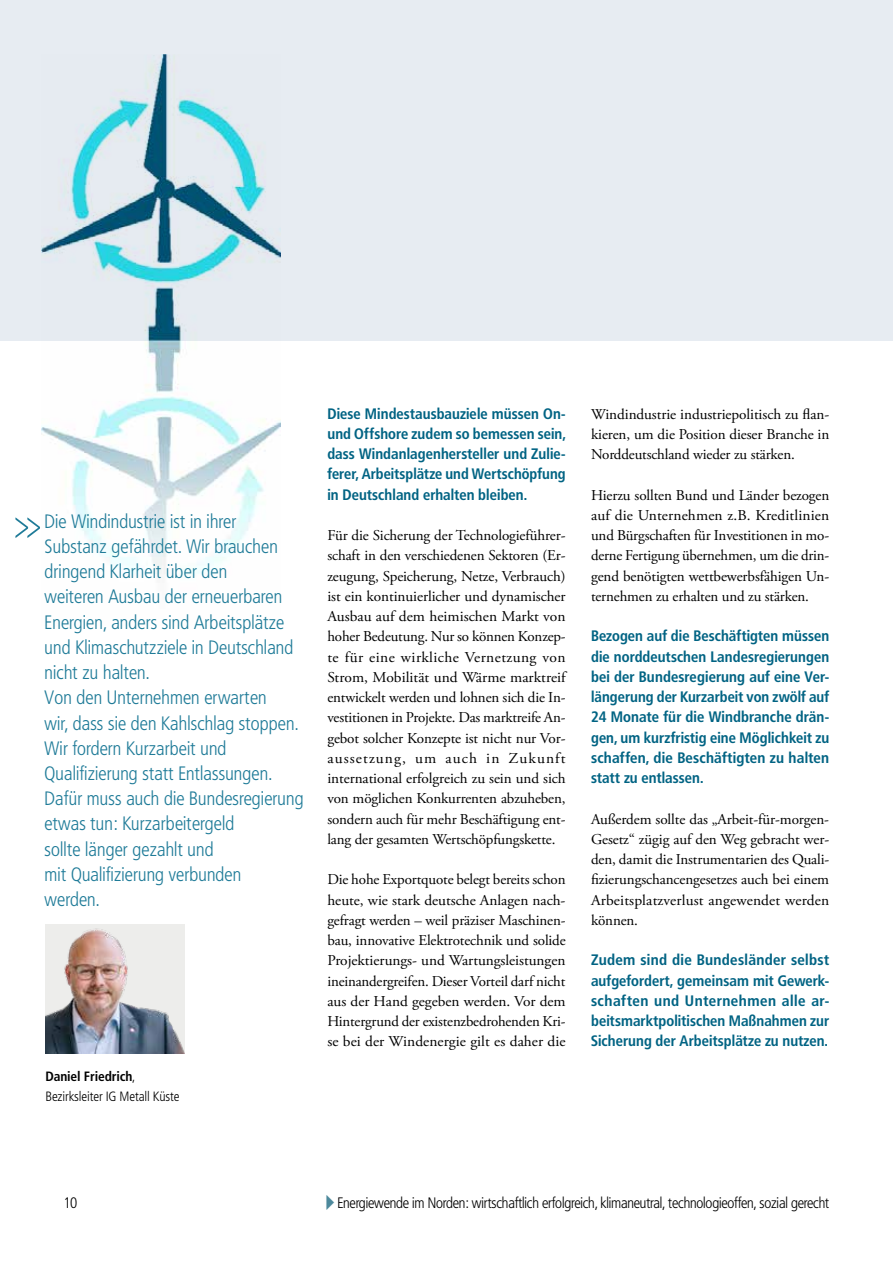
<style>
.page{position:relative;width:893px;height:1263px;background:#fff}
.page>*{position:absolute;margin:0;border:0;box-sizing:border-box;transform-origin:0 0}
.t1{font:200 62.4px "Geogrotesque";color:#1f7b98}
.t2{font:300 19.2px/25.2px "Frutiger Condensed BQ";letter-spacing:.01em;color:#1f7b98}
.t3{font:15px/20.2px "Adobe Garamond Pro";letter-spacing:-.01em;color:#000;text-align:justify}
.t4{font:700 15px/20.2px "Frutiger Condensed BQ";letter-spacing:.01em;color:#006383;text-align:justify}
.t5{font:300 15px "Frutiger Condensed BQ";letter-spacing:-.01em;color:#000}
.t6{font:300 condensed 13.5px/20.2px "Frutiger";letter-spacing:-.01em;color:#000}
.s1{font-weight:700}
</style>
<div class="page">
<div style="left:0;top:0;width:893px;height:340px;background:#e7ecf2"></div>
<img style="left:41px;top:55px;width:240px;height:519px">
<img style="left:45px;top:924px;width:139px;height:130px">
<h1 class="t1" style="left:11px;top:483px;width:34px">»</h1>
<p class="t2" style="left:45px;top:509px;width:260px">Die Windindustrie ist in ihrer<br>Substanz gefährdet. Wir brauchen dringend Klarheit über den<br>weiteren Ausbau der erneuerbaren<br>Energien, anders sind Arbeitsplätze und Klimaschutzziele in Deutschland nicht zu halten.<br>Von den Unternehmen erwarten<br>wir, dass sie den Kahlschlag stoppen.<br>Wir fordern Kurzarbeit und<br>Qualifizierung statt Entlassungen.<br>Dafür muss auch die Bundesregierung etwas tun: Kurzarbeitergeld<br>sollte länger gezahlt und<br>mit Qualifizierung verbunden<br>werden.</p>
<p class="t6" style="left:45px;top:1066px;width:136px"><span class="s1">Daniel Friedrich</span>,<br>Bezirksleiter IG Metall Küste</p>
<p class="t4" style="left:327px;top:403px;width:240px">Diese Mindestausbauziele müssen On&shy;und Offshore zudem so bemessen sein, dass Windanlagenhersteller und Zulie&shy;ferer, Arbeitsplätze und Wertschöpfung in Deutschland erhalten bleiben.</p>
<p class="t3" style="left:327px;top:526px;width:240px">Für die Sicherung der Technologieführer&shy;schaft in den verschiedenen Sektoren (Er&shy;zeugung, Speicherung, Netze, Verbrauch) ist ein kontinuierlicher und dynamischer Ausbau auf dem heimischen Markt von hoher Bedeutung. Nur so können Konzep&shy;te für eine wirkliche Vernetzung von Strom, Mobilität und Wärme marktreif entwickelt werden und lohnen sich die In&shy;vestitionen in Projekte. Das marktreife An&shy;gebot solcher Konzepte ist nicht nur Vor&shy;aussetzung, um auch in Zukunft international erfolgreich zu sein und sich von möglichen Konkurrenten abzuheben, sondern auch für mehr Beschäftigung ent&shy;lang der gesamten Wertschöpfungskette.</p>
<p class="t3" style="left:327px;top:870px;width:240px">Die hohe Exportquote belegt bereits schon heute, wie stark deutsche Anlagen nach&shy;gefragt werden – weil präziser Maschinen&shy;bau, innovative Elektrotechnik und solide Projektierungs- und Wartungsleistungen ineinandergreifen. Dieser Vorteil darf nicht aus der Hand gegeben werden. Vor dem Hintergrund der existenzbedrohenden Kri&shy;se bei der Windenergie gilt es daher die</p>
<p class="t3" style="left:591px;top:404px;width:240px">Windindustrie industriepolitisch zu flan&shy;kieren, um die Position dieser Branche in Norddeutschland wieder zu stärken.</p>
<p class="t3" style="left:591px;top:485px;width:240px">Hierzu sollten Bund und Länder bezogen auf die Unternehmen z.B. Kreditlinien und Bürgschaften für Investitionen in mo&shy;derne Fertigung übernehmen, um die drin&shy;gend benötigten wettbewerbsfähigen Un&shy;ternehmen zu erhalten und zu stärken.</p>
<p class="t4" style="left:591px;top:626px;width:240px">Bezogen auf die Beschäftigten müssen die norddeutschen Landesregierungen bei der Bundesregierung auf eine Ver&shy;längerung der Kurzarbeit von zwölf auf 24 Monate für die Windbranche drän&shy;gen, um kurzfristig eine Möglichkeit zu schaffen, die Beschäftigten zu halten statt zu entlassen.</p>
<p class="t3" style="left:591px;top:809px;width:240px">Außerdem sollte das „Arbeit-für-morgen-Gesetz“ zügig auf den Weg gebracht wer&shy;den, damit die Instrumentarien des Quali&shy;fizierungschancengesetzes auch bei einem Arbeitsplatzverlust angewendet werden können.</p>
<p class="t4" style="left:591px;top:950px;width:240px">Zudem sind die Bundesländer selbst aufgefordert, gemeinsam mit Gewerk&shy;schaften und Unternehmen alle ar&shy;beitsmarktpolitischen Maßnahmen zur Sicherung der Arbeitsplätze zu nutzen.</p>
<p class="t5" style="left:64px;top:1194px;width:15px">10</p>
<p class="t5" style="left:337px;top:1194px;width:493px">Energiewende im Norden: wirtschaftlich erfolgreich, klimaneutral, technologieoffen, sozial gerecht</p>
</div>
